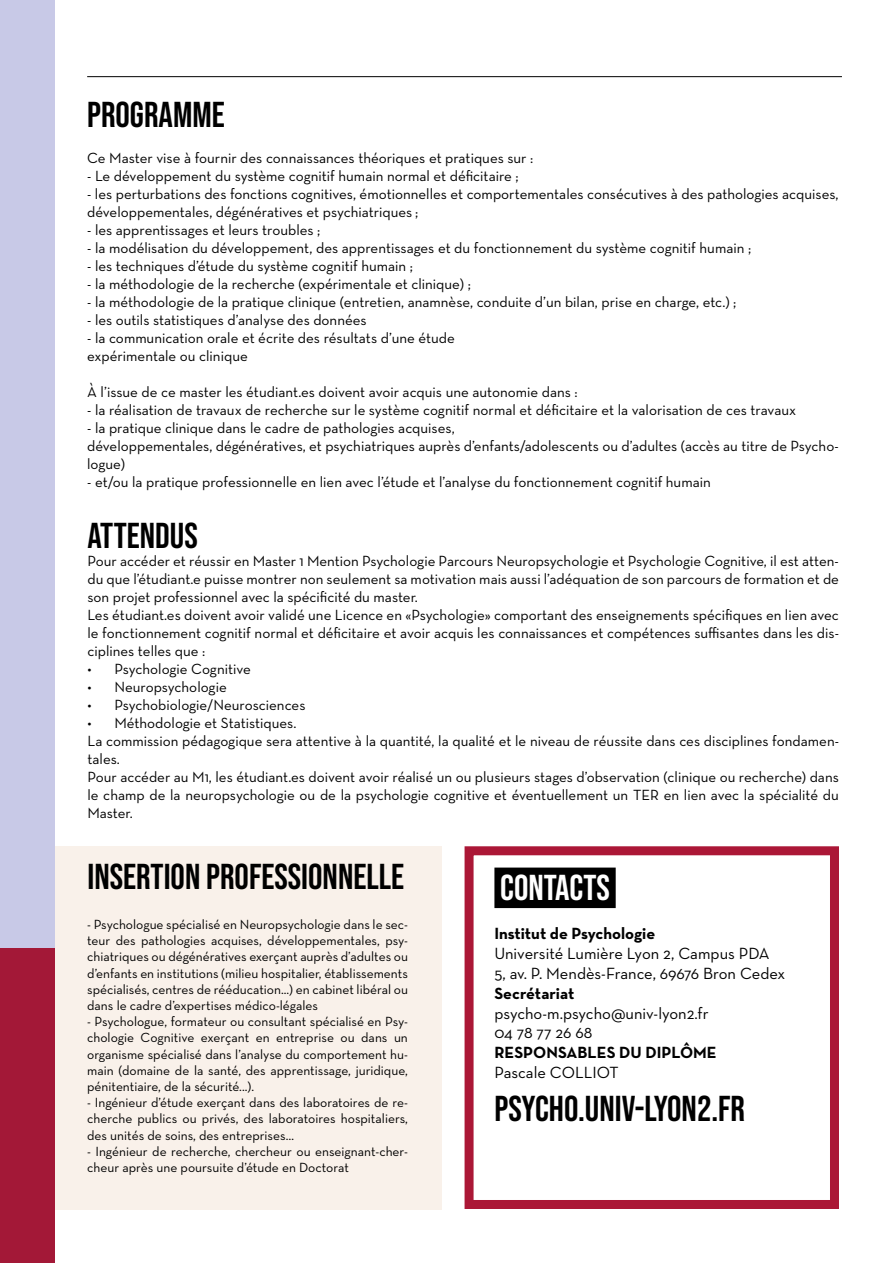
<style>
.page{position:relative;width:893px;height:1263px;background:#fff}
.page>*{position:absolute;margin:0;border:0;box-sizing:border-box;transform-origin:0 0}
.t1{font:36px "Bebas Neue";color:#000}
.t2{font:36px "Bebas Neue";color:#fff}
.t3{font:16.5px/19.8px "Neutra Text";color:#000}
.t4{font:700 16.5px "Neutra Text";color:#000}
.t5{font:15px/18px "Neutra Text";color:#000}
.t6{font:13.5px/16.2px "Neutra Text";color:#000;text-align:justify}
</style>
<div class="page">
<div style="left:16px;top:846px;width:426px;height:364px;background:#f9f1ea"></div>
<div style="left:465px;top:846px;width:374px;height:363px;border:9px solid #ab1736"></div>
<div style="left:494px;top:867px;width:122px;height:41px;background:#000"></div>
<div style="left:0;top:0;width:54px;height:1263px;background:#c8c9e7"></div>
<div style="left:0;top:948px;width:54px;height:315px;background:#a31837"></div>
<hr style="left:87px;top:76px;width:755px;height:1px;background:#000">
<h1 class="t1" style="left:87px;top:94px;width:139px">PROGRAMME</h1>
<p class="t5" style="left:87px;top:149px;width:448px">Ce Master vise à fournir des connaissances théoriques et pratiques sur :</p>
<p class="t5" style="left:87px;top:167px;width:433px">- Le développement du système cognitif humain normal et déficitaire ;</p>
<p class="t5" style="left:87px;top:185px;width:753px">- les perturbations des fonctions cognitives, émotionnelles et comportementales consécutives à des pathologies acquises, développementales, dégénératives et psychiatriques ;</p>
<p class="t5" style="left:87px;top:221px;width:235px">- les apprentissages et leurs troubles ;</p>
<p class="t5" style="left:87px;top:239px;width:666px">- la modélisation du développement, des apprentissages et du fonctionnement du système cognitif humain ;</p>
<p class="t5" style="left:87px;top:257px;width:327px">- les techniques d’étude du système cognitif humain ;</p>
<p class="t5" style="left:87px;top:275px;width:385px">- la méthodologie de la recherche (expérimentale et clinique) ;</p>
<p class="t5" style="left:87px;top:293px;width:651px">- la méthodologie de la pratique clinique (entretien, anamnèse, conduite d’un bilan, prise en charge, etc.) ;</p>
<p class="t5" style="left:87px;top:311px;width:281px">- les outils statistiques d’analyse des données</p>
<p class="t5" style="left:87px;top:329px;width:369px">- la communication orale et écrite des résultats d’une étude expérimentale ou clinique</p>
<p class="t5" style="left:87px;top:383px;width:492px">À l’issue de ce master les étudiant.es doivent avoir acquis une autonomie dans :</p>
<p class="t5" style="left:87px;top:401px;width:710px">- la réalisation de travaux de recherche sur le système cognitif normal et déficitaire et la valorisation de ces travaux</p>
<p class="t5" style="left:87px;top:419px;width:753px">- la pratique clinique dans le cadre de pathologies acquises,<br>développementales, dégénératives, et psychiatriques auprès d’enfants/adolescents ou d’adultes (accès au titre de Psycho&shy;logue)</p>
<p class="t5" style="left:87px;top:473px;width:625px">- et/ou la pratique professionnelle en lien avec l’étude et l’analyse du fonctionnement cognitif humain</p>
<h1 class="t1" style="left:87px;top:515px;width:112px">ATTENDUS</h1>
<p class="t5" style="left:87px;top:552px;width:753px">Pour accéder et réussir en Master 1 Mention Psychologie Parcours Neuropsychologie et Psychologie Cognitive, il est atten&shy;du que l’étudiant.e puisse montrer non seulement sa motivation mais aussi l’adéquation de son parcours de formation et de son projet professionnel avec la spécificité du master.<br>Les étudiant.es doivent avoir validé une Licence en «Psychologie» comportant des enseignements spécifiques en lien avec le fonctionnement cognitif normal et déficitaire et avoir acquis les connaissances et compétences suffisantes dans les dis&shy;ciplines telles que :</p>
<p class="t5" style="left:87px;top:660px;width:165px">• Psychologie Cognitive</p>
<p class="t5" style="left:87px;top:678px;width:141px">• Neuropsychologie</p>
<p class="t5" style="left:87px;top:696px;width:220px">• Psychobiologie/Neurosciences</p>
<p class="t5" style="left:87px;top:714px;width:753px">• Méthodologie et Statistiques.<br>La commission pédagogique sera attentive à la quantité, la qualité et le niveau de réussite dans ces disciplines fondamen&shy;tales.<br>Pour accéder au M1, les étudiant.es doivent avoir réalisé un ou plusieurs stages d’observation (clinique ou recherche) dans le champ de la neuropsychologie ou de la psychologie cognitive et éventuellement un TER en lien avec la spécialité du Master.</p>
<h1 class="t1" style="left:87px;top:856px;width:318px">INSERTION PROFESSIONNELLE</h1>
<p class="t6" style="left:87px;top:916px;width:322px">- Psychologue spécialisé en Neuropsychologie dans le sec&shy;teur des pathologies acquises, développementales, psy&shy;chiatriques ou dégénératives exerçant auprès d’adultes ou d’enfants en institutions (milieu hospitalier, établissements spécialisés, centres de rééducation...) en cabinet libéral ou dans le cadre d’expertises médico-légales</p>
<p class="t6" style="left:87px;top:1013px;width:322px">- Psychologue, formateur ou consultant spécialisé en Psy&shy;chologie Cognitive exerçant en entreprise ou dans un organisme spécialisé dans l’analyse du comportement hu&shy;main (domaine de la santé, des apprentissage, juridique, pénitentiaire, de la sécurité...).</p>
<p class="t6" style="left:87px;top:1094px;width:322px">- Ingénieur d’étude exerçant dans des laboratoires de re&shy;cherche publics ou privés, des laboratoires hospitaliers, des unités de soins, des entreprises…</p>
<p class="t6" style="left:87px;top:1143px;width:322px">- Ingénieur de recherche, chercheur ou enseignant-cher&shy;cheur après une poursuite d’étude en Doctorat</p>
<h1 class="t2" style="left:500px;top:867px;width:111px">CONTACTS</h1>
<p class="t4" style="left:494px;top:923px;width:162px">Institut de Psychologie</p>
<p class="t3" style="left:494px;top:943px;width:292px">Université Lumière Lyon 2, Campus PDA<br>5, av. P. Mendès-France, 69676 Bron Cedex</p>
<p class="t4" style="left:494px;top:983px;width:81px">Secrétariat</p>
<p class="t3" style="left:494px;top:1003px;width:216px">psycho-m.psycho@univ-lyon2.fr<br>04 78 77 26 68</p>
<p class="t4" style="left:494px;top:1042px;width:224px">RESPONSABLES DU DIPLÔME</p>
<p class="t3" style="left:494px;top:1062px;width:126px">Pascale COLLIOT</p>
<h1 class="t1" style="left:494px;top:1088px;width:252px">PSYCHO.UNIV-LYON2.FR</h1>
</div>
